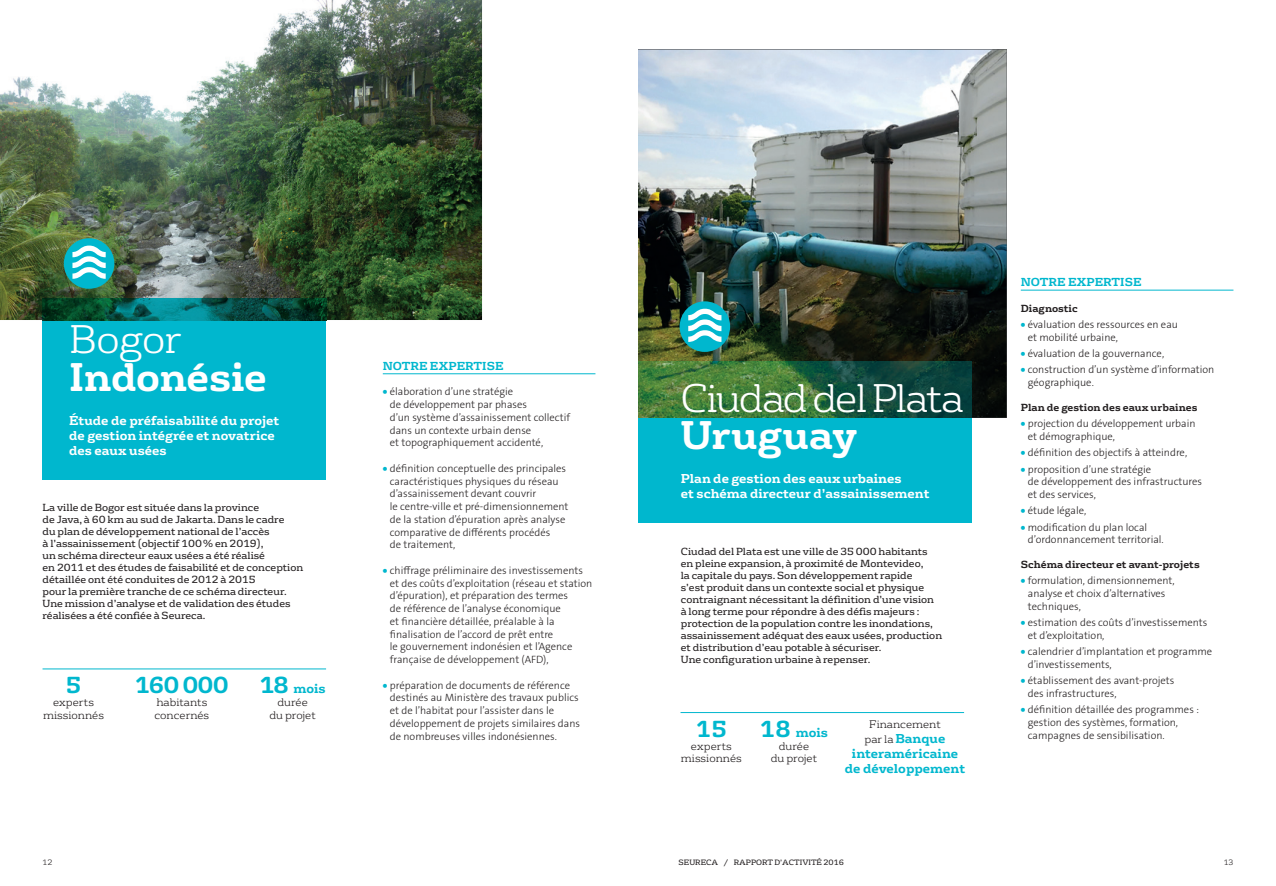
<style>
.page{position:relative;width:1276px;height:886px;background:#fff}
.page>*{position:absolute;margin:0;border:0;box-sizing:border-box;transform-origin:0 0}
.t1{font:300 38.75px "FS Rufus";letter-spacing:-.045em;color:#fff}
.t2{font:700 38.75px "FS Rufus";letter-spacing:-.005em;color:#fff}
.t3{font:700 22.5px "FS Rufus";letter-spacing:-.04em;color:#00b7ce}
.t4{font:700 12.5px/15px "FS Rufus";color:#fff}
.t5{font:700 12.5px/15px "FS Rufus";color:#00b7ce;text-align:center}
.t6{font:700 11.25px "FS Rufus";color:#00b7ce}
.t7{font:10.62px/12.8px "The Sans Veolia W3 Lig";color:#231f20}
.t8{font:300 10.62px/12.8px "FS Rufus";color:#231f20;text-align:center}
.t9{font:10px/12px "FS Rufus";color:#231f20}
.t10{font:700 10px "FS Rufus";color:#231f20}
.t11{font:7.5px "FS Rufus";color:#231f20}
.t12{font:300 7.5px "FS Rufus";color:#231f20}
.s1{font-size:22.5px}
.s2{font-family:"The Sans Veolia W9 Blk";color:#00b7ce}
.s3{font-weight:300;font-size:10.62px;color:#231f20}
</style>
<div class="page">
<img style="left:638px;top:50px;width:368px;height:368px">
<img style="left:0;top:0;width:482px;height:320px">
<div style="left:43px;top:320px;width:283px;height:160px;background:#00b7ce"></div>
<img style="left:43px;top:298px;width:283px;height:22px">
<hr style="left:383px;top:373px;width:212px;height:1px;background:#00b7ce">
<hr style="left:1020px;top:290px;width:213px;height:1px;background:#00b7ce">
<div style="left:638px;top:418px;width:334px;height:105px;background:#00b7ce"></div>
<img style="left:638px;top:361px;width:334px;height:57px">
<hr style="left:43px;top:668px;width:283px;height:1px;background:#00b7ce">
<hr style="left:680px;top:712px;width:284px;height:1px;background:#00b7ce">
<div style="left:64px;top:238px;width:50px;height:51px;background:#00b7ce;border-radius:50%"></div>
<svg style="left:72px;top:246px;width:34px;height:33px"></svg>
<div style="left:679px;top:301px;width:51px;height:51px;background:#00b7ce;border-radius:50%"></div>
<svg style="left:688px;top:309px;width:33px;height:33px"></svg>
<h1 class="t1" style="left:69px;top:309px;width:114px">Bogor</h1>
<h1 class="t2" style="left:69px;top:343px;width:199px">Indonésie</h1>
<p class="t4" style="left:69px;top:411px;width:212px">Étude de préfaisabilité du projet de gestion intégrée et novatrice des eaux usées</p>
<p class="t9" style="left:43px;top:501px;width:262px">La ville de Bogor est située dans la province<br>de Java, à 60 km au sud de Jakarta. Dans le cadre<br>du plan de développement national de l’accès<br>à l’assainissement (objectif 100 % en 2019),<br>un schéma directeur eaux usées a été réalisé<br>en 2011 et des études de faisabilité et de conception détaillée ont été conduites de 2012 à 2015<br>pour la première tranche de ce schéma directeur.<br>Une mission d’analyse et de validation des études réalisées a été confiée à Seureca.</p>
<h2 class="t3" style="left:66px;top:666px;width:17px">5</h2>
<p class="t8" style="left:43px;top:695px;width:62px">experts missionnés</p>
<h2 class="t3" style="left:135px;top:666px;width:95px">160 000</h2>
<p class="t8" style="left:154px;top:695px;width:56px;text-align:left">habitants concernés</p>
<p class="t5" style="left:259px;top:680px;width:68px"><span class="s1">18</span> mois</p>
<p class="t8" style="left:269px;top:695px;width:48px">durée du projet</p>
<p class="t6" style="left:383px;top:356px;width:122px">NOTRE EXPERTISE</p>
<p class="t7" style="left:390px;top:385px;width:182px;text-indent:-7px"><span class="s2">•</span> élaboration d’une stratégie<br>de développement par phases<br>d’un système d’assainissement collectif dans un contexte urbain dense<br>et topographiquement accidenté,</p>
<p class="t7" style="left:390px;top:462px;width:180px;text-indent:-7px"><span class="s2">•</span> définition conceptuelle des principales caractéristiques physiques du réseau d’assainissement devant couvrir<br>le centre-ville et pré-dimensionnement de la station d’épuration après analyse comparative de différents procédés<br>de traitement,</p>
<p class="t7" style="left:390px;top:564px;width:204px;text-indent:-7px"><span class="s2">•</span> chiffrage préliminaire des investissements et des coûts d’exploitation (réseau et station d’épuration), et préparation des termes<br>de référence de l’analyse économique<br>et financière détaillée, préalable à la finalisation de l’accord de prêt entre<br>le gouvernement indonésien et l’Agence française de développement (AFD),</p>
<p class="t7" style="left:390px;top:679px;width:192px;text-indent:-7px"><span class="s2">•</span> préparation de documents de référence destinés au Ministère des travaux publics et de l’habitat pour l’assister dans le développement de projets similaires dans de nombreuses villes indonésiennes.</p>
<h1 class="t1" style="left:680px;top:367px;width:285px">Ciudad del Plata</h1>
<h1 class="t2" style="left:680px;top:402px;width:178px">Uruguay</h1>
<p class="t4" style="left:681px;top:470px;width:250px">Plan de gestion des eaux urbaines<br>et schéma directeur d’assainissement</p>
<p class="t9" style="left:681px;top:545px;width:263px">Ciudad del Plata est une ville de 35 000 habitants en pleine expansion, à proximité de Montevideo,<br>la capitale du pays. Son développement rapide<br>s’est produit dans un contexte social et physique contraignant nécessitant la définition d’une vision à long terme pour répondre à des défis majeurs : protection de la population contre les inondations, assainissement adéquat des eaux usées, production et distribution d’eau potable à sécuriser.<br>Une configuration urbaine à repenser.</p>
<h2 class="t3" style="left:696px;top:709px;width:32px">15</h2>
<p class="t8" style="left:681px;top:739px;width:62px">experts missionnés</p>
<p class="t5" style="left:760px;top:724px;width:70px"><span class="s1">18</span> mois</p>
<p class="t8" style="left:770px;top:739px;width:48px">durée du projet</p>
<p class="t8" style="left:869px;top:717px;width:73px">Financement</p>
<p class="t5" style="left:845px;top:730px;width:122px"><span class="s3">par la</span> Banque interaméricaine de développement</p>
<p class="t6" style="left:1020px;top:272px;width:122px">NOTRE EXPERTISE</p>
<p class="t10" style="left:1020px;top:299px;width:58px">Diagnostic</p>
<p class="t7" style="left:1028px;top:318px;width:152px;text-indent:-7px"><span class="s2">•</span> évaluation des ressources en eau et mobilité urbaine,</p>
<p class="t7" style="left:1020px;top:347px;width:145px"><span class="s2">•</span> évaluation de la gouvernance,</p>
<p class="t7" style="left:1028px;top:363px;width:188px;text-indent:-7px"><span class="s2">•</span> construction d’un système d’information géographique.</p>
<p class="t10" style="left:1020px;top:399px;width:178px">Plan de gestion des eaux urbaines</p>
<p class="t7" style="left:1028px;top:417px;width:169px;text-indent:-7px"><span class="s2">•</span> projection du développement urbain et démographique,</p>
<p class="t7" style="left:1020px;top:446px;width:168px"><span class="s2">•</span> définition des objectifs à atteindre,</p>
<p class="t7" style="left:1028px;top:463px;width:176px;text-indent:-7px"><span class="s2">•</span> proposition d’une stratégie<br>de développement des infrastructures et des services,</p>
<p class="t7" style="left:1020px;top:504px;width:67px"><span class="s2">•</span> étude légale,</p>
<p class="t7" style="left:1028px;top:521px;width:137px;text-indent:-7px"><span class="s2">•</span> modification du plan local d’ordonnancement territorial.</p>
<p class="t10" style="left:1020px;top:556px;width:180px">Schéma directeur et avant-projets</p>
<p class="t7" style="left:1028px;top:574px;width:148px;text-indent:-7px"><span class="s2">•</span> formulation, dimensionnement, analyse et choix d’alternatives techniques,</p>
<p class="t7" style="left:1028px;top:616px;width:181px;text-indent:-7px"><span class="s2">•</span> estimation des coûts d’investissements et d’exploitation,</p>
<p class="t7" style="left:1028px;top:645px;width:186px;text-indent:-7px"><span class="s2">•</span> calendrier d’implantation et programme d’investissements,</p>
<p class="t7" style="left:1028px;top:674px;width:148px;text-indent:-7px"><span class="s2">•</span> établissement des avant-projets des infrastructures,</p>
<p class="t7" style="left:1028px;top:703px;width:173px;text-indent:-7px"><span class="s2">•</span> définition détaillée des programmes : gestion des systèmes, formation, campagnes de sensibilisation.</p>
<p class="t12" style="left:43px;top:856px;width:11px">12</p>
<p class="t11" style="left:678px;top:856px;width:167px">SEURECA / RAPPORT D’ACTIVITÉ 2016</p>
<p class="t12" style="left:1223px;top:856px;width:11px">13</p>
</div>
